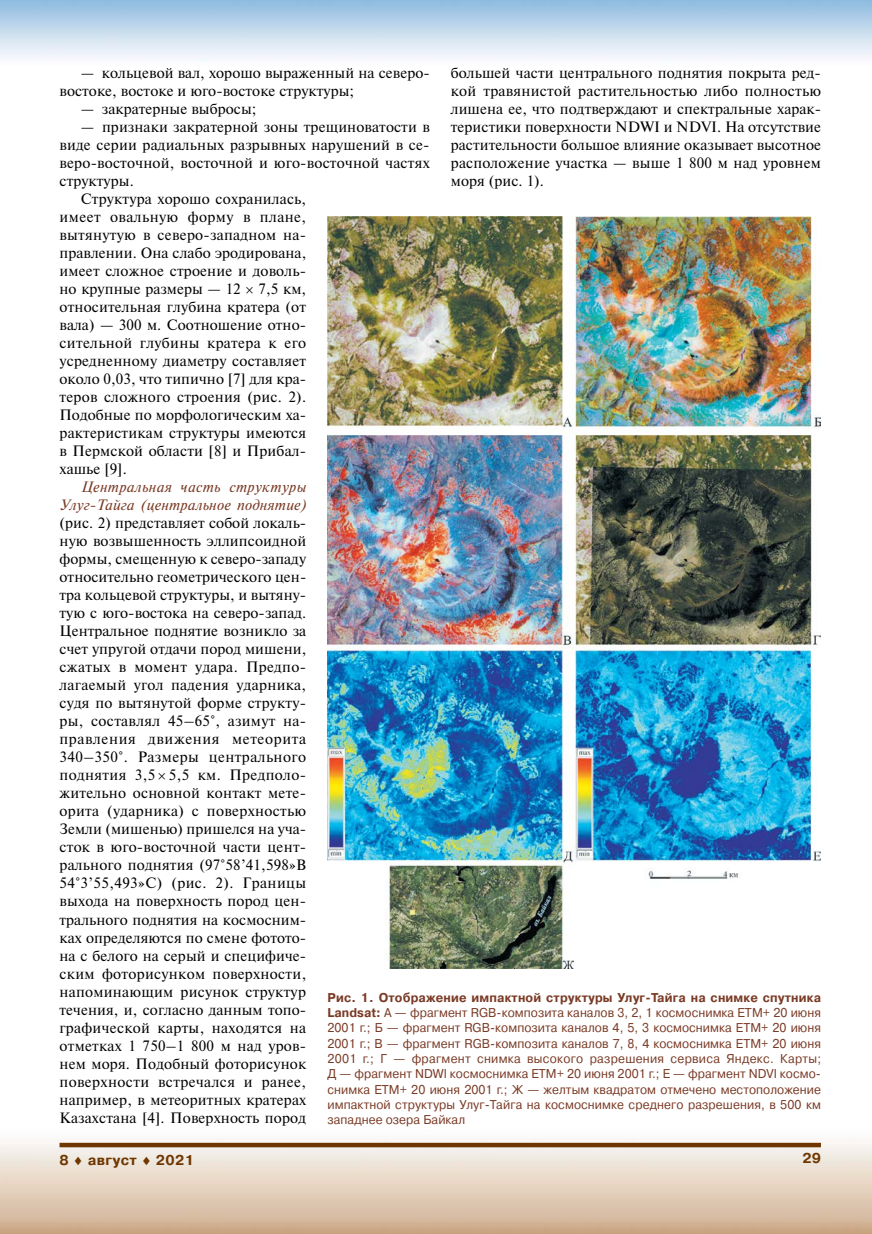
<style>
.page{position:relative;width:872px;height:1234px;background:#fff}
.page>*{position:absolute;margin:0;border:0;box-sizing:border-box;transform-origin:0 0}
.t1{font:15px/18px "Newton C";letter-spacing:.01em;color:#000;text-align:justify}
.t2{font:italic 15px/18px "Newton C";letter-spacing:.015em;color:#7a3b26;text-align:right}
.t3{font:15px "Newton C";letter-spacing:.03em;color:#000}
.t4{font:700 14.25px "Pragmatica C";letter-spacing:.025em;color:#703600}
.t5{font:12.75px/15.3px "Pragmatica C";letter-spacing:.01em;color:#7a3b26;text-align:justify;scale:.95 1}
.s1{font-weight:700}
</style>
<div class="page">
<img style="left:26px;top:1139px;width:846px;height:94px">
<svg style="left:60px;top:1142px;width:761px;height:4px;background:#8b5c30"></svg>
<img style="left:327px;top:216px;width:494px;height:752px">
<p class="t1" style="left:451px;top:64px;width:372px">большей части центрального поднятия покрыта ред&shy;кой травянистой растительностью либо полностью лишена ее, что подтверждают и спектральные харак&shy;теристики поверхности NDWI и NDVI. На отсутствие растительности большое влияние оказывает высотное расположение участка — выше 1 800 м над уровнем моря (рис. 1).</p>
<p class="t1" style="left:60px;top:64px;width:370px;text-indent:21px">— кольцевой вал, хорошо выраженный на северо&shy;востоке, востоке и юго-востоке структуры;</p>
<p class="t1" style="left:81px;top:100px;width:177px">— закратерные выбросы;</p>
<p class="t1" style="left:81px;top:118px;width:350px">— признаки закратерной зоны трещиноватости в</p>
<p class="t1" style="left:60px;top:136px;width:371px">виде серии радиальных разрывных нарушений в се-</p>
<p class="t1" style="left:60px;top:154px;width:372px">веро-восточной, восточной и юго-восточной частях</p>
<p class="t1" style="left:60px;top:172px;width:76px">структуры.</p>
<p class="t1" style="left:81px;top:190px;width:227px">Структура хорошо сохранилась,</p>
<p class="t3" style="left:60px;top:208px;width:248px">имеет овальную форму в плане,</p>
<p class="t1" style="left:60px;top:226px;width:248px">вытянутую в северо-западном на-</p>
<p class="t1" style="left:60px;top:244px;width:248px">правлении. Она слабо эродирована,</p>
<p class="t1" style="left:60px;top:262px;width:248px">имеет сложное строение и доволь-</p>
<p class="t1" style="left:60px;top:280px;width:248px">но крупные размеры — 12 7,5 км,</p>
<p class="t1" style="left:59px;top:298px;width:248px">относительная глубина кратера (от</p>
<p class="t1" style="left:59px;top:316px;width:248px">вала) — 300 м. Соотношение отно-</p>
<p class="t1" style="left:60px;top:334px;width:248px">сительной глубины кратера к его</p>
<p class="t1" style="left:60px;top:352px;width:248px">усредненному диаметру составляет</p>
<p class="t1" style="left:60px;top:370px;width:248px">около 0,03, что типично [7] для кра-</p>
<p class="t1" style="left:60px;top:388px;width:248px">теров сложного строения (рис. 2).</p>
<p class="t1" style="left:60px;top:406px;width:248px">Подобные по морфологическим ха-</p>
<p class="t1" style="left:60px;top:424px;width:248px">рактеристикам структуры имеются</p>
<p class="t1" style="left:60px;top:442px;width:248px">в Пермской области [8] и Прибал-</p>
<p class="t1" style="left:60px;top:460px;width:69px">хашье [9].</p>
<p class="t2" style="left:60px;top:478px;width:248px">Центральная часть структуры<br>Улуг-Тайга (центральное поднятие)</p>
<p class="t1" style="left:60px;top:514px;width:248px">(рис. 2) представляет собой локаль&shy;ную возвышенность эллипсоидной формы, смещенную к северо-западу относительно геометрического цен&shy;тра кольцевой структуры, и вытяну&shy;тую с юго-востока на северо-запад.<br>Центральное поднятие возникло за счет упругой отдачи пород мишени, сжатых в момент удара. Предпо&shy;лагаемый угол падения ударника, судя по вытянутой форме структу&shy;ры, составлял 45–65°, азимут на&shy;правления движения метеорита 340–350°. Размеры центрального поднятия 3,5 5,5 км. Предполо&shy;жительно основной контакт мете&shy;орита (ударника) с поверхностью Земли (мишенью) пришелся на уча&shy;сток в юго-восточной части цент&shy;рального поднятия (97°58’41,598»В 54°3’55,493»С) (рис. 2). Границы выхода на поверхность пород цен&shy;трального поднятия на космосним&shy;ках определяются по смене фотото&shy;на с белого на серый и специфиче&shy;ским фоторисунком поверхности, напоминающим рисунок структур течения, и, согласно данным топо&shy;графической карты, находятся на отметках 1 750–1 800 м над уров&shy;нем моря. Подобный фоторисунок поверхности встречался и ранее, например, в метеоритных кратерах Казахстана [4]. Поверхность пород</p>
<p class="t5" style="left:327px;top:989px;width:521px"><span class="s1">Рис. 1. Отображение импактной структуры Улуг-Тайга на снимке спутника Landsat:</span> А — фрагмент RGB-композита каналов 3, 2, 1 космоснимка ЕТМ+ 20 июня 2001 г.; Б — фрагмент RGB-композита каналов 4, 5, 3 космоснимка ЕТМ+ 20 июня 2001 г.; В — фрагмент RGB-композита каналов 7, 8, 4 космоснимка ЕТМ+ 20 июня 2001 г.; Г — фрагмент снимка высокого разрешения сервиса Яндекс. Карты; Д — фрагмент NDWI космоснимка ЕТМ+ 20 июня 2001 г.; Е — фрагмент NDVI космо&shy;снимка ЕТМ+ 20 июня 2001 г.; Ж — желтым квадратом отмечено местоположение импактной структуры Улуг-Тайга на космоснимке среднего разрешения, в 500 км западнее озера Байкал</p>
<p class="t4" style="left:60px;top:1151px;width:136px">8 ♦ август ♦ 2021</p>
<p class="t4" style="left:802px;top:1150px;width:20px">29</p>
</div>
